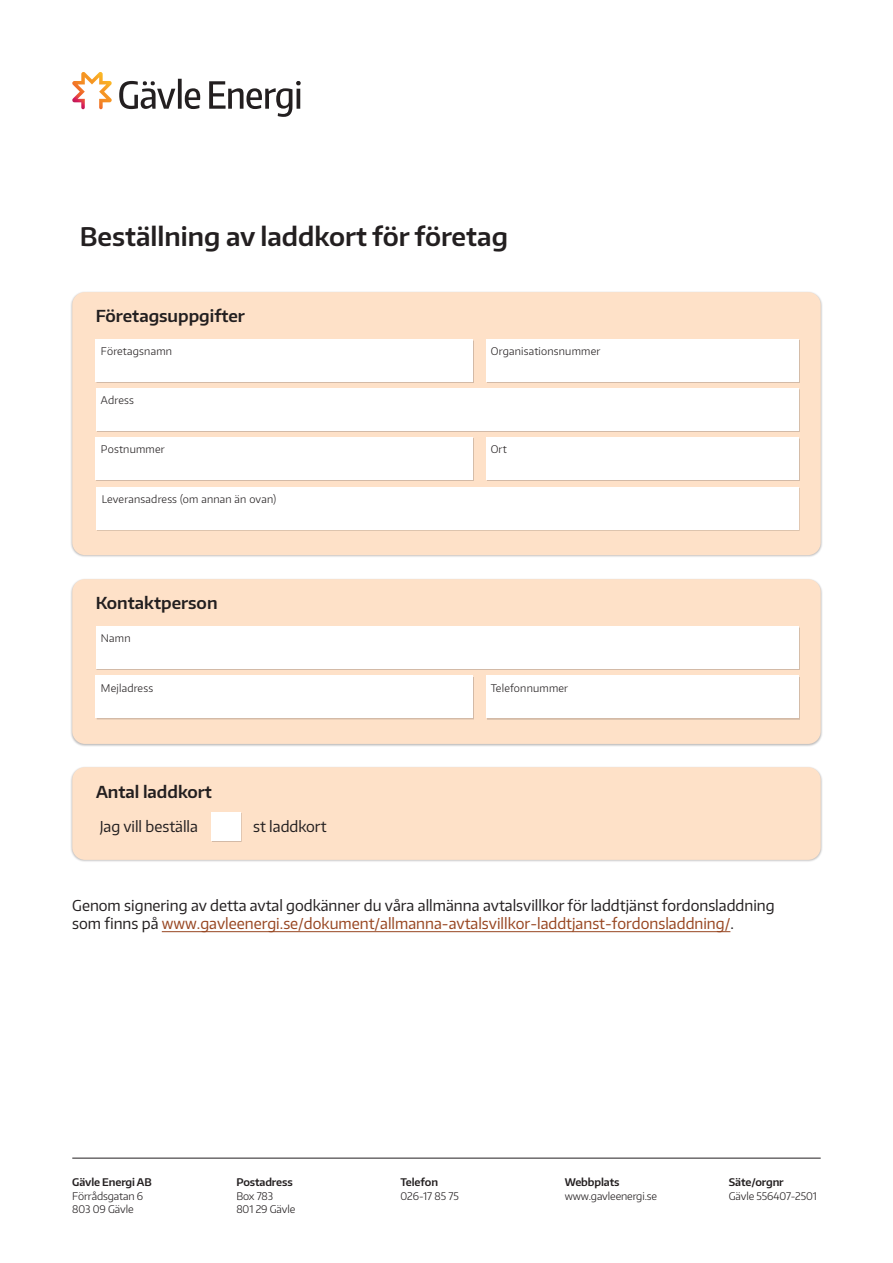
<style>
.page{position:relative;width:893px;height:1263px;background:#fff}
.page>*{position:absolute;margin:0;border:0;box-sizing:border-box;transform-origin:0 0}
.t1{font:600 25.5px "Encode Sans";color:#231f20}
.t2{font:600 16.5px "Encode Sans";color:#231f20}
.t3{font:15px/18px "Encode Sans";color:#231f20}
.Styckeformat_3{font:300 10.5px "Encode Sans";letter-spacing:.015em;color:#231f20}
.Styckeformat_3-2{font:300 10.5px "Encode Sans";letter-spacing:-.01em;color:#231f20}
.t4{font:600 10.5px "Encode Sans";letter-spacing:-.01em;color:#231f20}
.s1{color:#974520}
</style>
<div class="page">
<hr style="left:72px;top:1158px;width:749px;height:1px;background:#231f20">
<svg style="left:119px;top:79px;width:182px;height:38px"></svg>
<svg style="left:72px;top:72px;width:40px;height:37px"></svg>
<div style="left:72px;top:292px;width:749px;height:263px;background:#fee1c8;border-radius:13px"></div>
<div style="left:97px;top:340px;width:377px;height:43px;background:#d3baa7"></div>
<div style="left:96px;top:339px;width:377px;height:43px;background:#fff"></div>
<div style="left:97px;top:389px;width:703px;height:43px;background:#fff"></div>
<div style="left:96px;top:388px;width:702px;height:43px;background:#fff"></div>
<div style="left:487px;top:340px;width:312px;height:43px;background:#231f20;opacity:.2"></div>
<div style="left:486px;top:339px;width:312px;height:43px;background:#fff"></div>
<div style="left:97px;top:438px;width:377px;height:43px;background:#d3baa7"></div>
<div style="left:96px;top:437px;width:377px;height:43px;background:#fff"></div>
<div style="left:487px;top:438px;width:312px;height:43px;background:#231f20;opacity:.2"></div>
<div style="left:486px;top:437px;width:312px;height:43px;background:#fff"></div>
<div style="left:97px;top:488px;width:702px;height:43px;background:#fff"></div>
<div style="left:96px;top:487px;width:702px;height:42px;background:#fff"></div>
<div style="left:71px;top:578px;width:752px;height:168px;background:#231f20;opacity:.3"></div>
<div style="left:72px;top:579px;width:749px;height:165px;background:#fee1c8;border-radius:13px"></div>
<div style="left:97px;top:627px;width:703px;height:43px;background:#d3baa7"></div>
<div style="left:96px;top:626px;width:703px;height:43px;background:#fff"></div>
<div style="left:97px;top:677px;width:377px;height:42px;background:#d3baa7"></div>
<div style="left:96px;top:676px;width:377px;height:42px;background:#fff"></div>
<div style="left:487px;top:677px;width:312px;height:42px;background:#231f20;opacity:.2"></div>
<div style="left:486px;top:676px;width:312px;height:42px;background:#fff"></div>
<div style="left:71px;top:766px;width:752px;height:97px;background:#231f20;opacity:.3"></div>
<div style="left:72px;top:767px;width:749px;height:93px;background:#fee1c8;border-radius:13px"></div>
<div style="left:212px;top:813px;width:30px;height:29px;background:#fff"></div>
<div style="left:211px;top:812px;width:29px;height:29px;background:#fff"></div>
<hr style="left:162px;top:931px;width:568px;height:1px;background:#974520">
<p class="t1" style="left:80px;top:220px;width:430px">Beställning av laddkort för företag</p>
<p class="t2" style="left:96px;top:304px;width:151px">Företagsuppgifter</p>
<p class="Styckeformat_3" style="left:101px;top:344px;width:73px">Företagsnamn</p>
<p class="Styckeformat_3" style="left:101px;top:393px;width:34px">Adress</p>
<p class="Styckeformat_3" style="left:491px;top:344px;width:111px">Organisationsnummer</p>
<p class="Styckeformat_3" style="left:101px;top:442px;width:65px">Postnummer</p>
<p class="Styckeformat_3" style="left:491px;top:442px;width:18px">Ort</p>
<p class="Styckeformat_3" style="left:102px;top:492px;width:176px">Leveransadress (om annan än ovan)</p>
<p class="t2" style="left:96px;top:592px;width:123px">Kontaktperson</p>
<p class="Styckeformat_3" style="left:101px;top:631px;width:31px">Namn</p>
<p class="Styckeformat_3" style="left:101px;top:681px;width:54px">Mejladress</p>
<p class="Styckeformat_3" style="left:491px;top:681px;width:79px">Telefonnummer</p>
<p class="t2" style="left:96px;top:781px;width:117px">Antal laddkort</p>
<p class="t3" style="left:100px;top:817px;width:100px">Jag vill beställa</p>
<p class="t3" style="left:253px;top:817px;width:75px">st laddkort</p>
<p class="t3" style="left:72px;top:896px;width:704px">Genom signering av detta avtal godkänner du våra allmänna avtalsvillkor för laddtjänst fordonsladdning som finns på <span class="s1">www.gavleenergi.se/dokument/allmanna-avtalsvillkor-laddtjanst-fordonsladdning/</span>.</p>
<p class="t4" style="left:72px;top:1175px;width:81px">Gävle Energi AB</p>
<p class="Styckeformat_3-2" style="left:72px;top:1189px;width:72px">Förrådsgatan 6</p>
<p class="Styckeformat_3-2" style="left:72px;top:1202px;width:63px">803 09 Gävle</p>
<p class="t4" style="left:236px;top:1175px;width:58px">Postadress</p>
<p class="Styckeformat_3" style="left:236px;top:1189px;width:38px">Box 783</p>
<p class="Styckeformat_3-2" style="left:236px;top:1202px;width:60px">801 29 Gävle</p>
<p class="t4" style="left:401px;top:1175px;width:39px">Telefon</p>
<p class="Styckeformat_3" style="left:401px;top:1189px;width:60px">026-17 85 75</p>
<p class="t4" style="left:565px;top:1175px;width:56px">Webbplats</p>
<p class="Styckeformat_3-2" style="left:565px;top:1189px;width:94px">www.gavleenergi.se</p>
<p class="t4" style="left:729px;top:1175px;width:56px">Säte/orgnr</p>
<p class="Styckeformat_3-2" style="left:729px;top:1189px;width:90px">Gävle 556407-2501</p>
</div>
